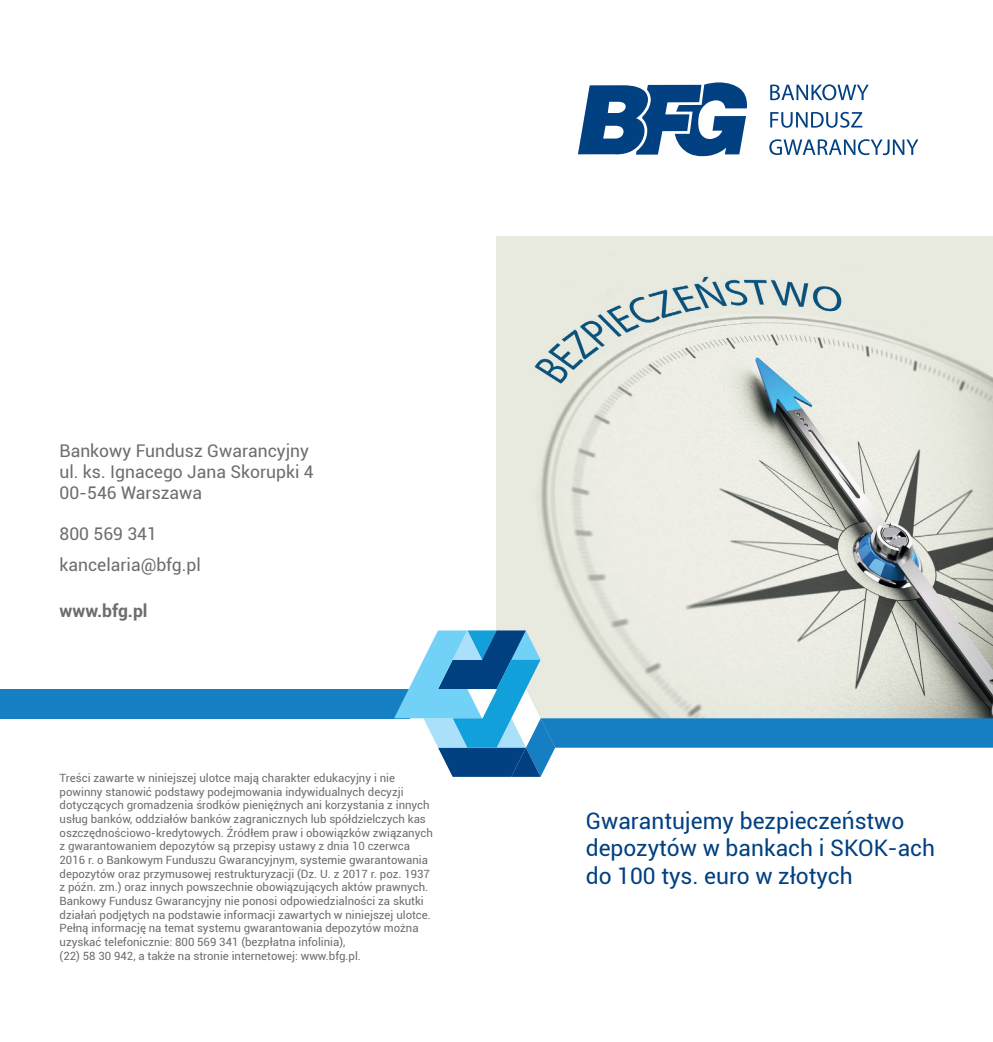
<style>
.page{position:relative;width:993px;height:1042px;background:#fff}
.page>*{position:absolute;margin:0;border:0;box-sizing:border-box;transform-origin:0 0}
.t1{font:22.75px/27.3px "Roboto";color:#014081}
.t2{font:17.5px/21px "Roboto";color:#6c6d70}
.t3{font:700 17.5px "Roboto";color:#6c6d70}
.t4{font:11.38px/13.7px "Roboto";color:#6c6d70}
</style>
<div class="page">
<img style="left:496px;top:236px;width:496px;height:394px">
<div style="left:0;top:689px;width:409px;height:29px;background:#167ec2"></div>
<svg style="left:770px;top:84px;width:98px;height:16px"></svg>
<svg style="left:770px;top:112px;width:92px;height:16px"></svg>
<svg style="left:769px;top:139px;width:149px;height:16px"></svg>
<svg style="left:578px;top:82px;width:168px;height:74px"></svg>
<svg style="left:394px;top:630px;width:598px;height:147px"></svg>
<p class="t2" style="left:60px;top:440px;width:255px">Bankowy Fundusz Gwarancyjny ul. ks. Ignacego Jana Skorupki 4</p>
<p class="t2" style="left:60px;top:482px;width:144px">00-546 Warszawa</p>
<p class="t2" style="left:60px;top:523px;width:99px">800 569 341</p>
<p class="t2" style="left:60px;top:553px;width:143px">kancelaria@bfg.pl</p>
<p class="t3" style="left:60px;top:598px;width:89px">www.bfg.pl</p>
<p class="t4" style="left:60px;top:771px;width:374px">Treści zawarte w niniejszej ulotce mają charakter edukacyjny i nie powinny stanowić podstawy podejmowania indywidualnych decyzji dotyczących gromadzenia środków pieniężnych ani korzystania z innych usług banków, oddziałów banków zagranicznych lub spółdzielczych kas oszczędnościowo-kredytowych. Źródłem praw i obowiązków związanych z gwarantowaniem depozytów są przepisy ustawy z dnia 10 czerwca 2016 r. o Bankowym Funduszu Gwarancyjnym, systemie gwarantowania depozytów oraz przymusowej restrukturyzacji (Dz. U. z 2017 r. poz. 1937 z późn. zm.) oraz innych powszechnie obowiązujących aktów prawnych.<br>Bankowy Fundusz Gwarancyjny nie ponosi odpowiedzialności za skutki działań podjętych na podstawie informacji zawartych w niniejszej ulotce.<br>Pełną informację na temat systemu gwarantowania depozytów można uzyskać telefonicznie: 800 569 341 (bezpłatna infolinia),<br>(22) 58 30 942, a także na stronie internetowej: www.bfg.pl.</p>
<p class="t1" style="left:585px;top:806px;width:351px">Gwarantujemy bezpieczeństwo depozytów w bankach i SKOK-ach do 100 tys. euro w złotych</p>
</div>
